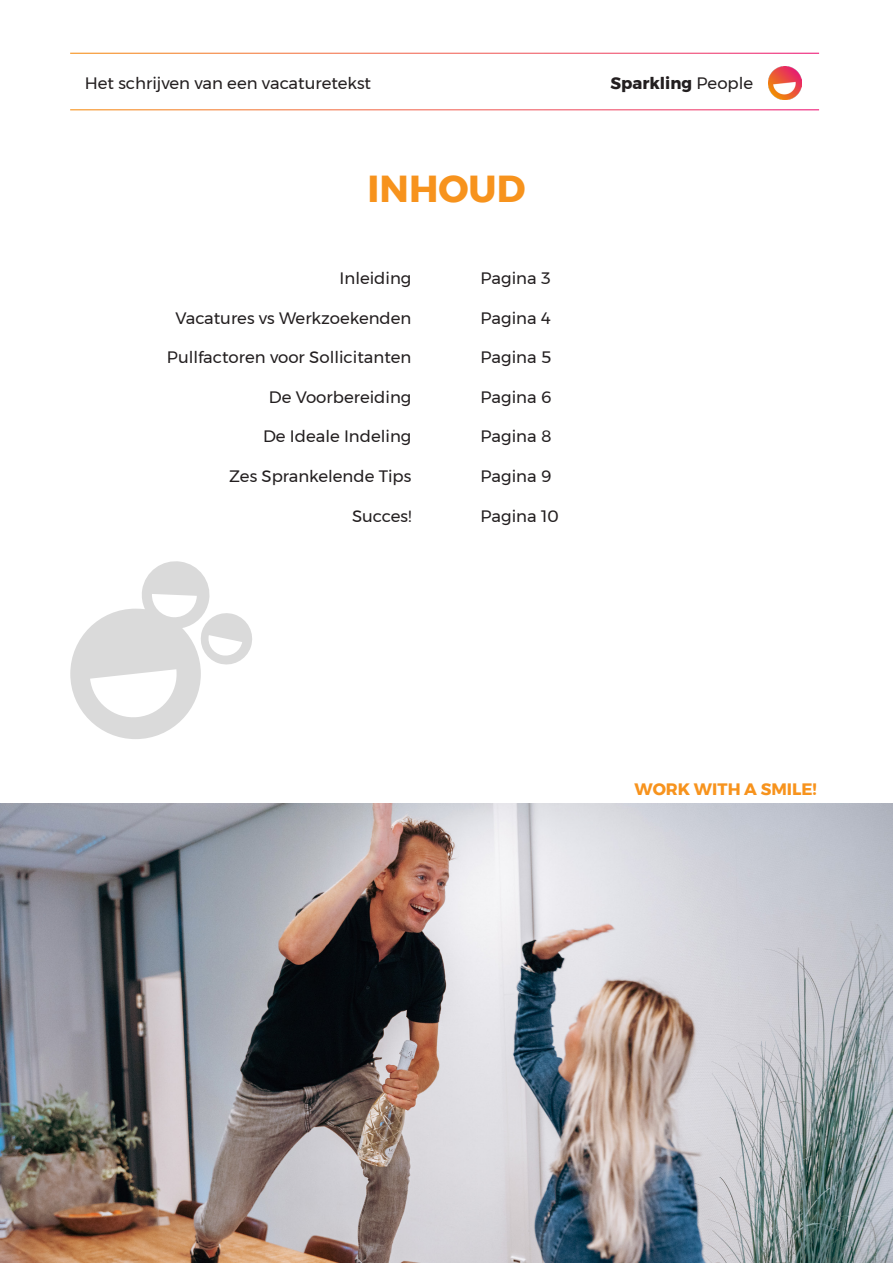
<style>
.page{position:relative;width:893px;height:1263px;background:#fff}
.page>*{position:absolute;margin:0;border:0;box-sizing:border-box;transform-origin:0 0}
.t1{font:700 37.5px "Montserrat";color:#f7931d}
.t2{font:16.5px "Montserrat";color:#231f20}
.t3{font:700 16.5px "Montserrat";color:#231f20}
.t4{font:700 16.5px "Montserrat";color:#f7931d}
.s1{font-weight:400}
</style>
<div class="page">
<img style="left:769px;top:67px;width:32px;height:32px">
<img style="left:0;top:804px;width:893px;height:459px">
<svg style="left:70px;top:562px;width:182px;height:177px"></svg>
<p class="t2" style="left:85px;top:70px;width:288px">Het schrijven van een vacaturetekst</p>
<p class="t3" style="left:610px;top:70px;width:144px">Sparkling <span class="s1">People</span></p>
<p class="t1" style="left:368px;top:159px;width:159px">INHOUD</p>
<p class="t2" style="left:340px;top:266px;width:73px">Inleiding</p>
<p class="t2" style="left:175px;top:305px;width:237px">Vacatures vs Werkzoekenden</p>
<p class="t2" style="left:167px;top:345px;width:246px">Pullfactoren voor Sollicitanten</p>
<p class="t2" style="left:269px;top:384px;width:144px">De Voorbereiding</p>
<p class="t2" style="left:263px;top:424px;width:150px">De Ideale Indeling</p>
<p class="t2" style="left:229px;top:464px;width:184px">Zes Sprankelende Tips</p>
<p class="t2" style="left:352px;top:503px;width:61px">Succes!</p>
<p class="t2" style="left:480px;top:266px;width:72px">Pagina 3</p>
<p class="t2" style="left:480px;top:305px;width:72px">Pagina 4</p>
<p class="t2" style="left:480px;top:345px;width:72px">Pagina 5</p>
<p class="t2" style="left:480px;top:384px;width:72px">Pagina 6</p>
<p class="t2" style="left:480px;top:424px;width:72px">Pagina 8</p>
<p class="t2" style="left:480px;top:464px;width:72px">Pagina 9</p>
<p class="t2" style="left:480px;top:503px;width:80px">Pagina 10</p>
<p class="t4" style="left:634px;top:776px;width:184px">WORK WITH A SMILE!</p>
</div>
